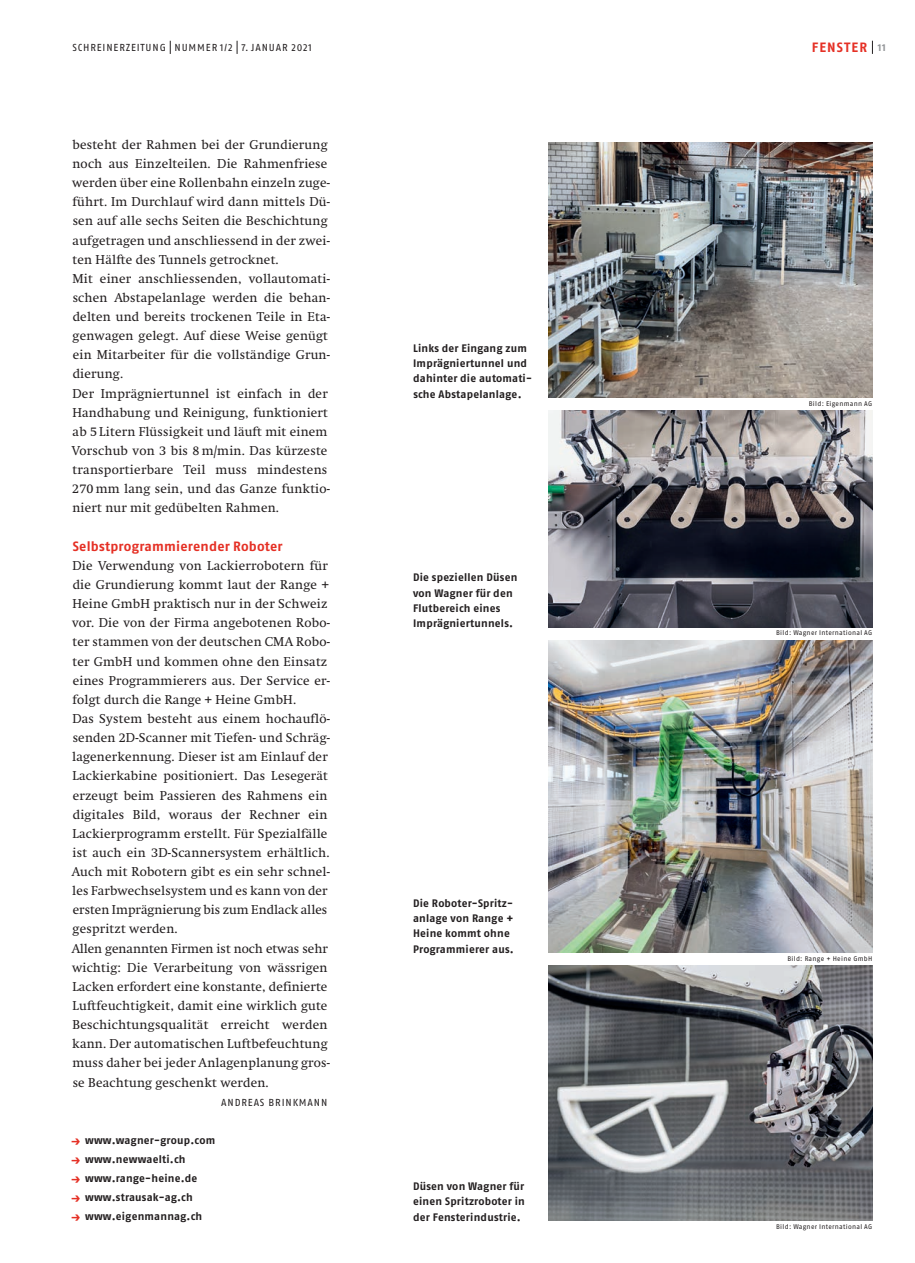
<style>
.page{position:relative;width:915px;height:1263px;background:#fff}
.page>*{position:absolute;margin:0;border:0;box-sizing:border-box;transform-origin:0 0}
.t1{font:700 13.5px "Fago OT";letter-spacing:.02em;color:#e53025}
.t2{font:700 13.5px "Fago OT";letter-spacing:.085em;color:#e53025}
.t3{font:12.75px/19.2px "Swift";letter-spacing:.02em;color:#231f20}
.t4{font:700 10.8px/15.3px "Fago OT";letter-spacing:.02em;color:#231f20}
.t5{font:10.2px "Fago OT";letter-spacing:.085em;color:#231f20}
.t6{font:6.75px "Fago OT";letter-spacing:.04em;color:#231f20}
.s1{font-size:10.2px;color:#939598}
.s2{font-size:12px;color:#e53025}
</style>
<div class="page">
<img style="left:549px;top:410px;width:323px;height:217px">
<img style="left:549px;top:965px;width:323px;height:255px">
<img style="left:549px;top:142px;width:323px;height:256px">
<img style="left:549px;top:640px;width:323px;height:312px">
<svg style="left:871px;top:41px;width:1px;height:13px"></svg>
<svg style="left:170px;top:41px;width:1px;height:13px"></svg>
<svg style="left:237px;top:41px;width:1px;height:13px"></svg>
<p class="t5" style="left:72px;top:41px;width:191px">SCHREINERZEITUNG NUMMER 1/2 7. Januar</p>
<p class="t5" style="left:291px;top:41px;width:22px">2021</p>
<p class="t2" style="left:811px;top:39px;width:76px">Fenster <span class="s1">11</span></p>
<p class="t3" style="left:72px;top:135px;width:260px">besteht der Rahmen bei der Grundierung noch aus Einzelteilen. Die Rahmenfriese werden über eine Rollenbahn einzeln zuge&shy;führt. Im Durchlauf wird dann mittels Dü&shy;sen auf alle sechs Seiten die Beschichtung aufgetragen und anschliessend in der zwei&shy;ten Hälfte des Tunnels getrocknet.<br>Mit einer anschliessenden, vollautomati&shy;schen Abstapelanlage werden die behan&shy;delten und bereits trockenen Teile in Eta&shy;genwagen gelegt. Auf diese Weise genügt ein Mitarbeiter für die vollständige Grun&shy;dierung.<br>Der Imprägniertunnel ist einfach in der Handhabung und Reinigung, funktioniert ab 5 Litern Flüssigkeit und läuft mit einem Vorschub von 3 bis 8 m/min. Das kürzeste transportierbare Teil muss mindestens 270 mm lang sein, und das Ganze funktio&shy;niert nur mit gedübelten Rahmen.</p>
<p class="t1" style="left:73px;top:538px;width:211px">Selbstprogrammierender Roboter</p>
<p class="t3" style="left:72px;top:556px;width:260px">Die Verwendung von Lackierrobotern für die Grundierung kommt laut der Range + Heine GmbH praktisch nur in der Schweiz vor. Die von der Firma angebotenen Robo&shy;ter stammen von der deutschen CMA Robo&shy;ter GmbH und kommen ohne den Einsatz eines Programmierers aus. Der Service er&shy;folgt durch die Range + Heine GmbH.<br>Das System besteht aus einem hochauflö&shy;senden 2D-Scanner mit Tiefen- und Schräg&shy;lagenerkennung. Dieser ist am Einlauf der Lackierkabine positioniert. Das Lesegerät erzeugt beim Passieren des Rahmens ein digitales Bild, woraus der Rechner ein Lackierprogramm erstellt. Für Spezialfälle ist auch ein 3D-Scannersystem erhältlich.<br>Auch mit Robotern gibt es ein sehr schnel&shy;les Farbwechselsystem und es kann von der ersten Imprägnierung bis zum Endlack alles gespritzt werden.<br>Allen genannten Firmen ist noch etwas sehr wichtig: Die Verarbeitung von wässrigen Lacken erfordert eine konstante, definierte Luftfeuchtigkeit, damit eine wirklich gute Beschichtungsqualität erreicht werden kann. Der automatischen Luftbefeuchtung muss daher bei jeder Anlagenplanung gros&shy;se Beachtung geschenkt werden.</p>
<p class="t5" style="left:221px;top:1096px;width:108px">ANDREAS BRINKMANN</p>
<p class="t4" style="left:71px;top:1132px;width:146px"><span class="s2">→</span> www.wagner-group.com</p>
<p class="t4" style="left:71px;top:1151px;width:116px"><span class="s2">→</span> www.newwaelti.ch</p>
<p class="t4" style="left:71px;top:1171px;width:128px"><span class="s2">→</span> www.range-heine.de</p>
<p class="t4" style="left:71px;top:1190px;width:123px"><span class="s2">→</span> www.strausak-ag.ch</p>
<p class="t4" style="left:71px;top:1209px;width:133px"><span class="s2">→</span> www.eigenmannag.ch</p>
<p class="t4" style="left:413px;top:340px;width:120px">Links der Eingang zum<br>Imprägniertunnel und dahinter die automati&shy;sche Abstapelanlage.</p>
<p class="t4" style="left:413px;top:570px;width:106px">Die speziellen Düsen von Wagner für den<br>Flutbereich eines<br>Imprägniertunnels.</p>
<p class="t4" style="left:413px;top:895px;width:102px">Die Roboter-Spritz&shy;anlage von Range +<br>Heine kommt ohne<br>Programmierer aus.</p>
<p class="t4" style="left:413px;top:1178px;width:113px;text-align:justify">Düsen von Wagner für einen Spritzroboter in der Fensterindustrie.</p>
<p class="t6" style="left:808px;top:400px;width:65px">Bild: Eigenmann AG</p>
<p class="t6" style="left:775px;top:629px;width:98px">Bild: Wagner International AG</p>
<p class="t6" style="left:787px;top:955px;width:86px">Bild: Range + Heine GmbH</p>
<p class="t6" style="left:775px;top:1222px;width:98px">Bild: Wagner International AG</p>
</div>
